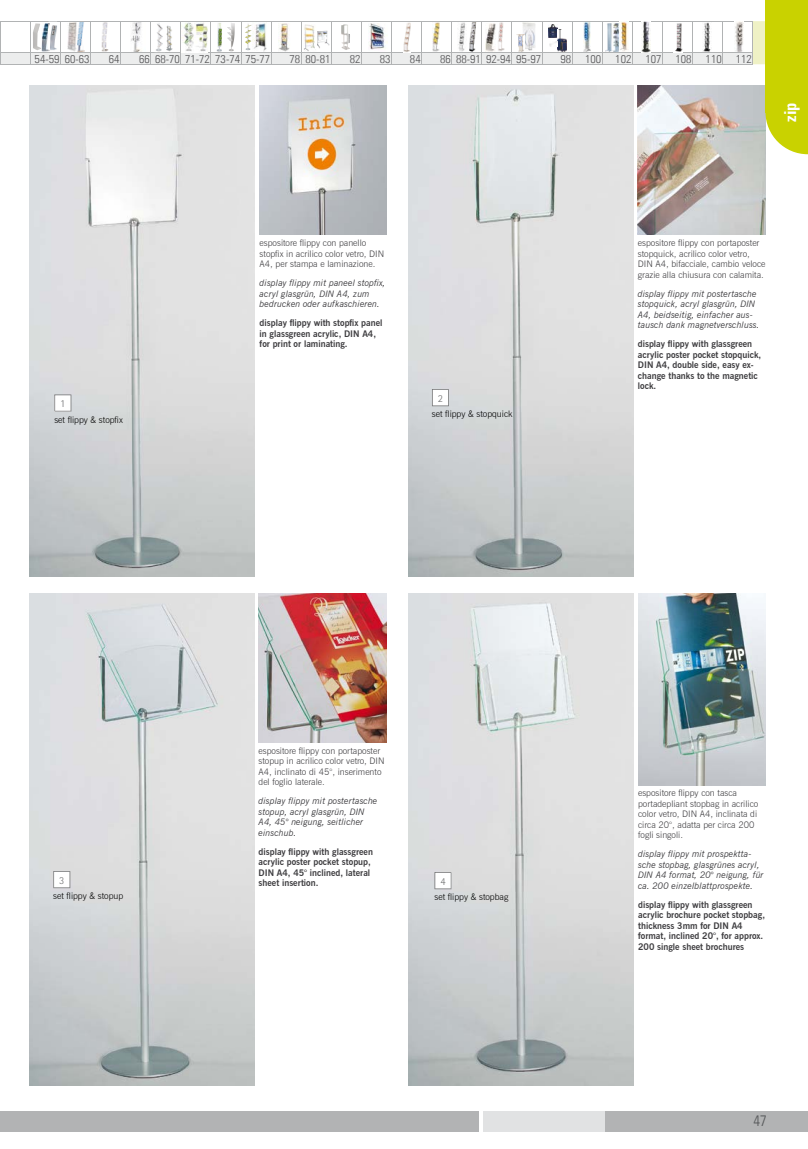
<style>
.page{position:relative;width:808px;height:1149px;background:#fff}
.page>*{position:absolute;margin:0;border:0;box-sizing:border-box;transform-origin:0 0}
.t1{font:700 condensed 16.5px "Univers LT";color:#fff}
.t2{font:300 condensed 15px "Univers LT";color:#555759}
.t3{font:300 condensed 11.25px "Univers LT";color:#58585a;scale:1.07 1}
.t4{font:300 10.65px "Rotis Sans Serif";color:#707172}
.t5{font:300 9px/10.5px "News Gothic BT";color:#3e3d40}
.t6{font:700 9px/10.5px "News Gothic BT";color:#3e3d40}
.t7{font:italic 9px/10.5px "News Gothic BT";color:#3e3d40}
.t8{font:300 9px "News Gothic BT";color:#000}
</style>
<div class="page">
<div style="left:605px;top:1110px;width:203px;height:20px;background:#b2b3b4"></div>
<div style="left:0;top:1110px;width:479px;height:20px;background:#b2b3b4"></div>
<div style="left:483px;top:1110px;width:122px;height:20px;background:#e1e2e3"></div>
<img style="left:638px;top:593px;width:128px;height:192px">
<img style="left:259px;top:593px;width:127px;height:149px">
<img style="left:638px;top:154px;width:127px;height:80px">
<img style="left:259px;top:154px;width:128px;height:80px">
<img style="left:408px;top:593px;width:225px;height:491px">
<img style="left:408px;top:154px;width:225px;height:422px">
<img style="left:29px;top:593px;width:225px;height:491px">
<img style="left:30px;top:154px;width:225px;height:422px">
<svg style="left:434px;top:871px;width:17px;height:17px"></svg>
<svg style="left:54px;top:394px;width:17px;height:17px"></svg>
<svg style="left:432px;top:389px;width:17px;height:17px"></svg>
<svg style="left:53px;top:870px;width:17px;height:17px"></svg>
<div style="left:765px;top:0;width:43px;height:112px;background:#c9d200"></div>
<svg style="left:0;top:21px;width:808px;height:133px"></svg>
<p class="t3" style="left:35px;top:52px;width:53px">54-59 60-63</p>
<p class="t3" style="left:109px;top:52px;width:12px">64</p>
<p class="t3" style="left:139px;top:52px;width:124px">66 68-70 71-72 73-74 75-77</p>
<p class="t3" style="left:290px;top:52px;width:40px">78 80-81</p>
<p class="t3" style="left:350px;top:52px;width:12px">82</p>
<p class="t3" style="left:380px;top:52px;width:12px">83</p>
<p class="t3" style="left:410px;top:52px;width:12px">84</p>
<p class="t3" style="left:440px;top:52px;width:96px">86 88-91 92-94 95-97</p>
<p class="t3" style="left:560px;top:52px;width:180px">98 100 102 107 108 110 112</p>
<h1 class="t1" style="left:780px;top:121px;width:21px;rotate:-90deg">zip</h1>
<p class="t4" style="left:60px;top:397px;width:7px">1</p>
<p class="t8" style="left:54px;top:414px;width:70px">set flippy &amp; stopfix</p>
<p class="t5" style="left:260px;top:237px;width:126px">espositore flippy con panello stopfix in acrilico color vetro, DIN<br>A4, per stampa e laminazione .</p>
<p class="t7" style="left:260px;top:277px;width:127px">display flippy mit paneel stopfix, acryl glasgrün, DIN A4, zum bedrucken oder aufkaschieren .</p>
<p class="t6" style="left:260px;top:317px;width:124px">display flippy with stopfix panel in glassgreen acrylic, DIN A4, for print or laminating.</p>
<p class="t4" style="left:438px;top:392px;width:7px">2</p>
<p class="t8" style="left:432px;top:408px;width:82px">set flippy &amp; stopquick</p>
<p class="t5" style="left:638px;top:237px;width:129px">espositore flippy con portaposter stopquick, acrilico color vetro, DIN A4, bifacciale, cambio veloce grazie alla chiusura con calamita.</p>
<p class="t7" style="left:638px;top:288px;width:123px">display flippy mit postertasche stopquick, acryl glasgrün, DIN<br>A4, beidseitig, einfacher aus&shy;tausch dank magnetverschluss .</p>
<p class="t6" style="left:638px;top:338px;width:125px">display flippy with glassgreen acrylic poster pocket stopquick,<br>DIN A4, double side, easy ex&shy;change thanks to the magnetic lock.</p>
<p class="t4" style="left:59px;top:873px;width:7px">3</p>
<p class="t8" style="left:53px;top:890px;width:71px">set flippy &amp; stopup</p>
<p class="t5" style="left:259px;top:745px;width:127px">espositore flippy con portaposter stopup in acrilico color vetro, DIN<br>A4, inclinato di 45°, inserimento del foglio laterale .</p>
<p class="t7" style="left:259px;top:795px;width:120px">display flippy mit postertasche stopup, acryl glasgrün, DIN<br>A4, 45° neigung, seitlicher einschub .</p>
<p class="t6" style="left:259px;top:846px;width:116px">display flippy with glassgreen acrylic poster pocket stopup,<br>DIN A4, 45° inclined, lateral sheet insertion.</p>
<p class="t4" style="left:440px;top:874px;width:7px">4</p>
<p class="t8" style="left:434px;top:891px;width:75px">set flippy &amp; stopbag</p>
<p class="t5" style="left:638px;top:787px;width:122px">espositore flippy con tasca portadepliant stopbag in acrilico color vetro, DIN A4, inclinata di circa 20°, adatta per circa 200 fogli singoli .</p>
<p class="t7" style="left:638px;top:848px;width:127px">display flippy mit prospektta&shy;sche stopbag, glasgrünes acryl,<br>DIN A4 format, 20° neigung, für ca. 200 einzelblattprospekte .</p>
<p class="t6" style="left:638px;top:899px;width:128px">display flippy with glassgreen acrylic brochure pocket stopbag, thickness 3mm for DIN A4 format, inclined 20°, for approx.<br>200 single sheet brochures</p>
<h2 class="t2" style="left:753px;top:1111px;width:15px">47</h2>
</div>
